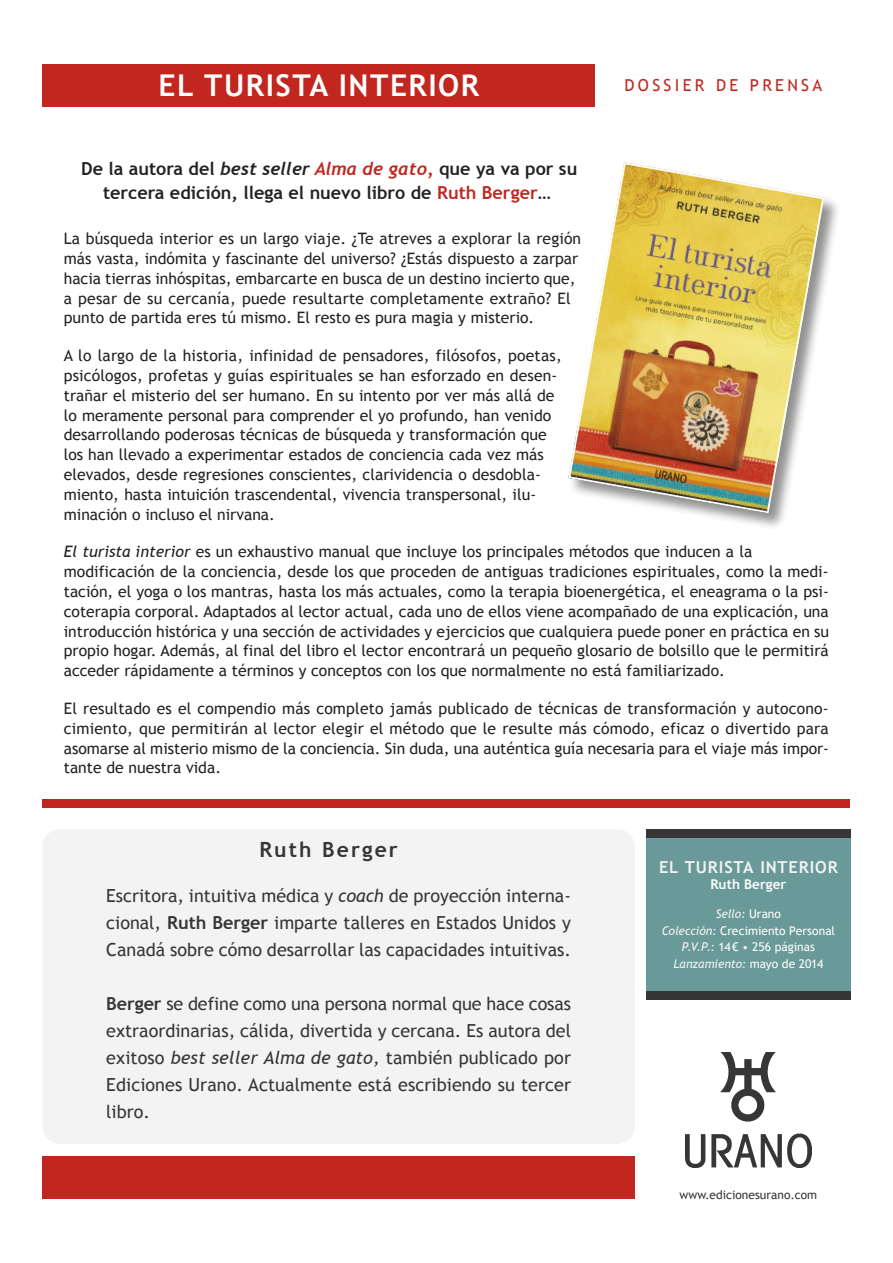
<style>
.page{position:relative;width:893px;height:1263px;background:#fff}
.page>*{position:absolute;margin:0;border:0;box-sizing:border-box;transform-origin:0 0}
.t1{font:700 30px "Trebuchet MS";letter-spacing:.05em;color:#fff}
.t2{font:700 21px "Trebuchet MS";letter-spacing:.1em;color:#363636}
.t3{font:18px/27px "Trebuchet MS";color:#363636;text-align:justify}
.t4{font:700 18px/24px "Trebuchet MS";color:#222221;text-align:center}
.t5{font:700 16.5px "Trebuchet MS";letter-spacing:.05em;color:#f3f3f3}
.t6{font:16.5px "Trebuchet MS";letter-spacing:.2em;color:#c1271f}
.t7{font:15.75px/19.8px "Trebuchet MS";color:#222221}
.t8{font:700 13.5px "Trebuchet MS";letter-spacing:.005em;color:#fff}
.t9{font:12px/16.5px "Trebuchet MS";color:#fff;text-align:center}
.t10{font:12px "Trebuchet MS";color:#363636}
.s1{font-family:"Trebuchet";font-style:italic}
.s2{font-family:"Trebuchet";font-style:italic;color:#c1271f}
.s3{color:#c1271f}
.s4{font-style:italic}
.s5{font-weight:700}
.s6{font-style:italic;color:#f3f3f3}
.s7{color:#f3f3f3}
</style>
<div class="page">
<div style="left:43px;top:64px;width:552px;height:42px;background:#c1271f"></div>
<div style="left:43px;top:799px;width:807px;height:9px;background:#c1271f"></div>
<div style="left:646px;top:991px;width:204px;height:8px;background:#363636"></div>
<div style="left:646px;top:838px;width:204px;height:153px;background:#699999"></div>
<div style="left:43px;top:829px;width:592px;height:315px;background:#f3f3f3;border-radius:18px"></div>
<div style="left:43px;top:1157px;width:592px;height:42px;background:#c1271f"></div>
<img style="left:686px;top:1053px;width:125px;height:114px">
<div style="left:568px;top:162px;width:274px;height:368px;background:#222221;opacity:.5"></div>
<img style="left:568px;top:162px;width:257px;height:352px">
<div style="left:646px;top:829px;width:204px;height:9px;background:#363636"></div>
<h1 class="t1" style="left:159px;top:66px;width:322px">EL TURISTA INTERIOR</h1>
<p class="t6" style="left:624px;top:75px;width:199px">DOSSIER DE PRENSA</p>
<p class="t4" style="left:81px;top:156px;width:498px">De la autora del <span class="s1">best seller</span> <span class="s2">Alma de gato,</span> que ya va por su tercera edición, llega el nuevo libro de <span class="s3">Ruth Berger</span>…</p>
<p class="t7" style="left:64px;top:229px;width:519px">La búsqueda interior es un largo viaje. ¿Te atreves a explorar la región más vasta, indómita y fascinante del universo? ¿Estás dispuesto a zarpar hacia tierras inhóspitas, embarcarte en busca de un destino incierto que, a pesar de su cercanía, puede resultarte completamente extraño? El punto de partida eres tú mismo. El resto es pura magia y misterio.</p>
<p class="t7" style="left:64px;top:346px;width:500px">A lo largo de la historia, infinidad de pensadores, filósofos, poetas, psicólogos, profetas y guías espirituales se han esforzado en desen&shy;trañar el misterio del ser humano. En su intento por ver más allá de lo meramente personal para comprender el yo profundo, han venido desarrollando poderosas técnicas de búsqueda y transformación que los han llevado a experimentar estados de conciencia cada vez más elevados, desde regresiones conscientes, clarividencia o desdobla&shy;miento, hasta intuición trascendental, vivencia transpersonal, ilu&shy;minación o incluso el nirvana.</p>
<p class="t7" style="left:64px;top:542px;width:767px"><span class="s4">El turista interior</span> es un exhaustivo manual que incluye los principales métodos que inducen a la modificación de la conciencia, desde los que proceden de antiguas tradiciones espirituales, como la medi&shy;tación, el yoga o los mantras, hasta los más actuales, como la terapia bioenergética, el eneagrama o la psi&shy;coterapia corporal. Adaptados al lector actual, cada uno de ellos viene acompañado de una explicación, una introducción histórica y una sección de actividades y ejercicios que cualquiera puede poner en práctica en su propio hogar. Además, al final del libro el lector encontrará un pequeño glosario de bolsillo que le permitirá acceder rápidamente a términos y conceptos con los que normalmente no está familiarizado.</p>
<p class="t7" style="left:64px;top:699px;width:767px;text-align:justify">El resultado es el compendio más completo jamás publicado de técnicas de transformación y autocono&shy;cimiento, que permitirán al lector elegir el método que le resulte más cómodo, eficaz o divertido para asomarse al misterio mismo de la conciencia. Sin duda, una auténtica guía necesaria para el viaje más impor&shy;tante de nuestra vida.</p>
<h2 class="t2" style="left:259px;top:836px;width:140px">Ruth Berger</h2>
<p class="t3" style="left:106px;top:882px;width:466px">Escritora, intuitiva médica y <span class="s4">coach</span> de proyección interna&shy;cional, <span class="s5">Ruth Berger</span> imparte talleres en Estados Unidos y Canadá sobre cómo desarrollar las capacidades intuitivas.</p>
<p class="t3" style="left:106px;top:990px;width:466px"><span class="s5">Berger</span> se define como una persona normal que hace cosas extraordinarias, cálida, divertida y cercana. Es autora del exitoso <span class="s4">best seller Alma de gato,</span> también publicado por Ediciones Urano. Actualmente está escribiendo su tercer libro.</p>
<p class="t5" style="left:659px;top:856px;width:180px">EL TURISTA INTERIOR</p>
<p class="t8" style="left:710px;top:876px;width:77px">Ruth Berger</p>
<p class="t9" style="left:662px;top:906px;width:175px"><span class="s6">Sello:</span> Urano<br><span class="s6">Colección:</span> Crecimiento Personal<br><span class="s6">P.V.P.:</span> 14€ <span class="s7">•</span> 256 páginas<br><span class="s6">Lanzamiento:</span> mayo de 2014</p>
<p class="t10" style="left:680px;top:1188px;width:139px">www.edicionesurano.com</p>
</div>
